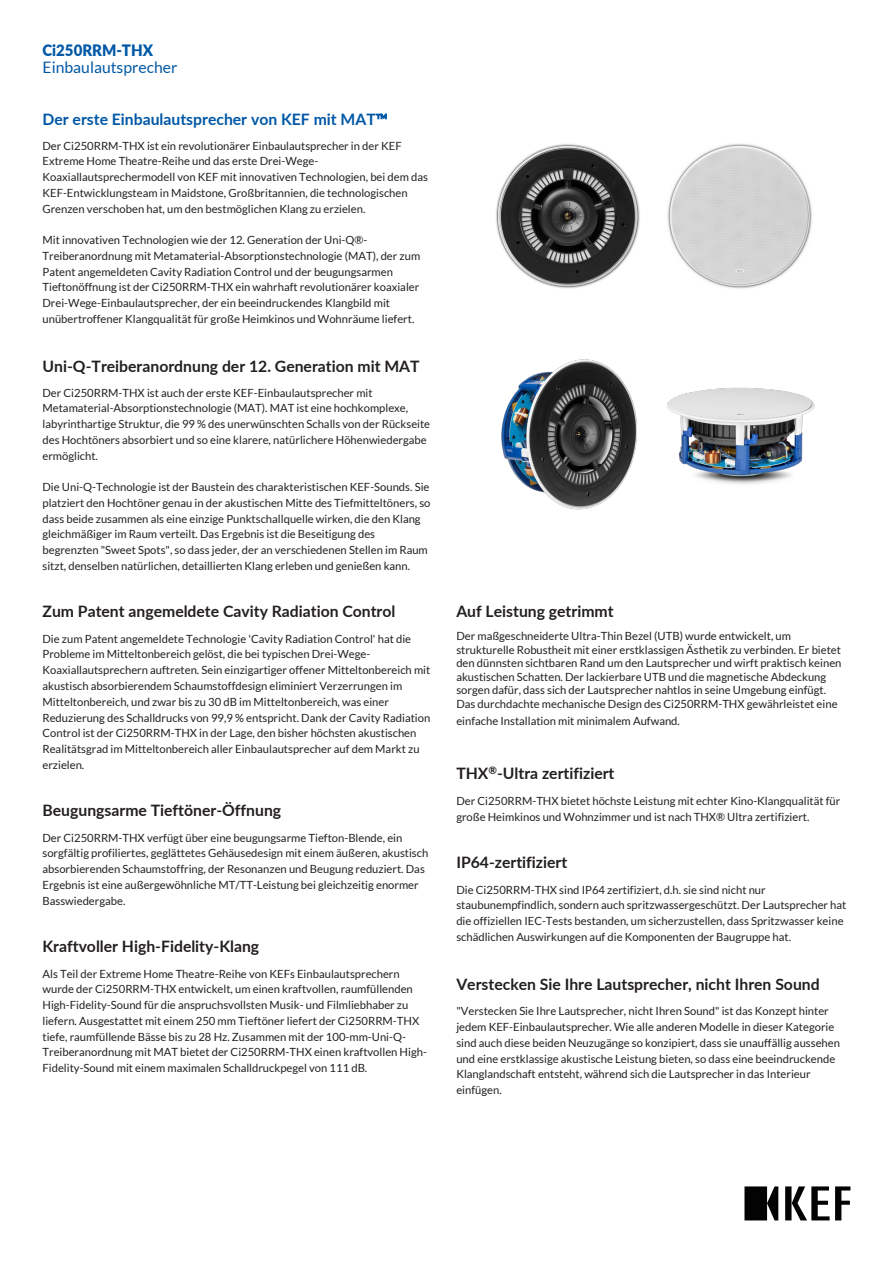
<style>
.page{position:relative;width:893px;height:1263px;background:#fff}
.page>*{position:absolute;margin:0;border:0;box-sizing:border-box;transform-origin:0 0}
.t1{font:700 15.75px "Lato";color:#231f20}
.t2{font:700 15.75px "Lato";color:#0158a6}
.t3{font:15.75px/16.4px "Lato";color:#0158a6}
.t4{font:11.25px/15.8px "Lato";color:#231f20}
.s1{font-weight:900}
.s2{font-weight:400}
</style>
<div class="page">
<img style="left:496px;top:144px;width:144px;height:145px">
<img style="left:667px;top:144px;width:145px;height:145px">
<img style="left:501px;top:359px;width:136px;height:151px">
<svg style="left:744px;top:1186px;width:106px;height:34px"></svg>
<img style="left:667px;top:387px;width:148px;height:97px">
<p class="t3" style="left:43px;top:42px;width:136px"><span class="s1">Ci250RRM-THX<br></span>Einbaulautsprecher</p>
<p class="t2" style="left:43px;top:108px;width:347px">Der erste Einbaulautsprecher von KEF mit MAT<span class="s2">™</span></p>
<p class="t4" style="left:43px;top:138px;width:387px">Der Ci250RRM-THX ist ein revolutionärer Einbaulautsprecher in der KEF Extreme Home Theatre-Reihe und das erste Drei-Wege-Koaxiallautsprechermodell von KEF mit innovativen Technologien, bei dem das KEF-Entwicklungsteam in Maidstone, Großbritannien, die technologischen Grenzen verschoben hat, um den bestmöglichen Klang zu erzielen.</p>
<p class="t4" style="left:43px;top:232px;width:379px">Mit innovativen Technologien wie der 12. Generation der Uni-Q®- Treiberanordnung mit Metamaterial-Absorptionstechnologie (MAT), der zum Patent angemeldeten Cavity Radiation Control und der beugungsarmen Tieftonöffnung ist der Ci250RRM-THX ein wahrhaft revolutionärer koaxialer Drei-Wege-Einbaulautsprecher, der ein beeindruckendes Klangbild mit unübertroffener Klangqualität für große Heimkinos und Wohnräume liefert.</p>
<p class="t1" style="left:43px;top:355px;width:379px">Uni-Q-Treiberanordnung der 12. Generation mit MAT</p>
<p class="t4" style="left:43px;top:385px;width:389px">Der Ci250RRM-THX ist auch der erste KEF-Einbaulautsprecher mit Metamaterial-Absorptionstechnologie (MAT). MAT ist eine hochkomplexe, labyrinthartige Struktur, die 99 % des unerwünschten Schalls von der Rückseite des Hochtöners absorbiert und so eine klarere, natürlichere Höhenwiedergabe ermöglicht.</p>
<p class="t4" style="left:43px;top:479px;width:389px">Die Uni-Q-Technologie ist der Baustein des charakteristischen KEF-Sounds. Sie platziert den Hochtöner genau in der akustischen Mitte des Tiefmitteltöners, so dass beide zusammen als eine einzige Punktschallquelle wirken, die den Klang gleichmäßiger im Raum verteilt. Das Ergebnis ist die Beseitigung des begrenzten "Sweet Spots", so dass jeder, der an verschiedenen Stellen im Raum sitzt, denselben natürlichen, detaillierten Klang erleben und genießen kann.</p>
<p class="t1" style="left:43px;top:600px;width:354px">Zum Patent angemeldete Cavity Radiation Control</p>
<p class="t4" style="left:43px;top:631px;width:389px">Die zum Patent angemeldete Technologie 'Cavity Radiation Control' hat die Probleme im Mitteltonbereich gelöst, die bei typischen Drei-Wege-Koaxiallautsprechern auftreten. Sein einzigartiger offener Mitteltonbereich mit akustisch absorbierendem Schaumstoffdesign eliminiert Verzerrungen im Mitteltonbereich, und zwar bis zu 30 dB im Mitteltonbereich, was einer Reduzierung des Schalldrucks von 99,9 % entspricht. Dank der Cavity Radiation Control ist der Ci250RRM-THX in der Lage, den bisher höchsten akustischen Realitätsgrad im Mitteltonbereich aller Einbaulautsprecher auf dem Markt zu erzielen.</p>
<p class="t1" style="left:43px;top:798px;width:240px">Beugungsarme Tieftöner-Öffnung</p>
<p class="t4" style="left:43px;top:830px;width:387px">Der Ci250RRM-THX verfügt über eine beugungsarme Tiefton-Blende, ein sorgfältig profiliertes, geglättetes Gehäusedesign mit einem äußeren, akustisch absorbierenden Schaumstoffring, der Resonanzen und Beugung reduziert. Das Ergebnis ist eine außergewöhnliche MT/TT-Leistung bei gleichzeitig enormer Basswiedergabe.</p>
<p class="t1" style="left:43px;top:934px;width:218px">Kraftvoller High-Fidelity-Klang</p>
<p class="t4" style="left:43px;top:965px;width:386px">Als Teil der Extreme Home Theatre-Reihe von KEFs Einbaulautsprechern wurde der Ci250RRM-THX entwickelt, um einen kraftvollen, raumfüllenden High-Fidelity-Sound für die anspruchsvollsten Musik- und Filmliebhaber zu liefern. Ausgestattet mit einem 250 mm Tieftöner liefert der Ci250RRM-THX tiefe, raumfüllende Bässe bis zu 28 Hz. Zusammen mit der 100-mm-Uni-Q-Treiberanordnung mit MAT bietet der Ci250RRM-THX einen kraftvollen High-Fidelity-Sound mit einem maximalen Schalldruckpegel von 111 dB.</p>
<p class="t1" style="left:456px;top:600px;width:159px">Auf Leistung getrimmt</p>
<p class="t4" style="left:456px;top:629px;width:387px;line-height:13.5px">Der maßgeschneiderte Ultra-Thin Bezel (UTB) wurde entwickelt, um strukturelle Robustheit mit einer erstklassigen Ästhetik zu verbinden. Er bietet den dünnsten sichtbaren Rand um den Lautsprecher und wirft praktisch keinen akustischen Schatten. Der lackierbare UTB und die magnetische Abdeckung sorgen dafür, dass sich der Lautsprecher nahtlos in seine Umgebung einfügt.<br>Das durchdachte mechanische Design des Ci250RRM-THX gewährleistet eine</p>
<p class="t4" style="left:456px;top:713px;width:225px">einfache Installation mit minimalem Aufwand.</p>
<p class="t1" style="left:456px;top:762px;width:160px">THX<sup>®</sup>-Ultra zertifiziert</p>
<p class="t4" style="left:456px;top:793px;width:386px">Der Ci250RRM-THX bietet höchste Leistung mit echter Kino-Klangqualität für große Heimkinos und Wohnzimmer und ist nach THX® Ultra zertifiziert.</p>
<p class="t1" style="left:456px;top:851px;width:112px">IP64-zertifiziert</p>
<p class="t4" style="left:456px;top:882px;width:392px">Die Ci250RRM-THX sind IP64 zertifiziert, d.h. sie sind nicht nur staubunempfindlich, sondern auch spritzwassergeschützt. Der Lautsprecher hat die offiziellen IEC-Tests bestanden, um sicherzustellen, dass Spritzwasser keine schädlichen Auswirkungen auf die Komponenten der Baugruppe hat.</p>
<p class="t1" style="left:456px;top:972px;width:365px">Verstecken Sie Ihre Lautsprecher, nicht Ihren Sound</p>
<p class="t4" style="left:456px;top:1003px;width:385px">"Verstecken Sie Ihre Lautsprecher, nicht Ihren Sound" ist das Konzept hinter jedem KEF-Einbaulautsprecher. Wie alle anderen Modelle in dieser Kategorie sind auch diese beiden Neuzugänge so konzipiert, dass sie unauffällig aussehen und eine erstklassige akustische Leistung bieten, so dass eine beeindruckende Klanglandschaft entsteht, während sich die Lautsprecher in das Interieur einfügen.</p>
</div>
